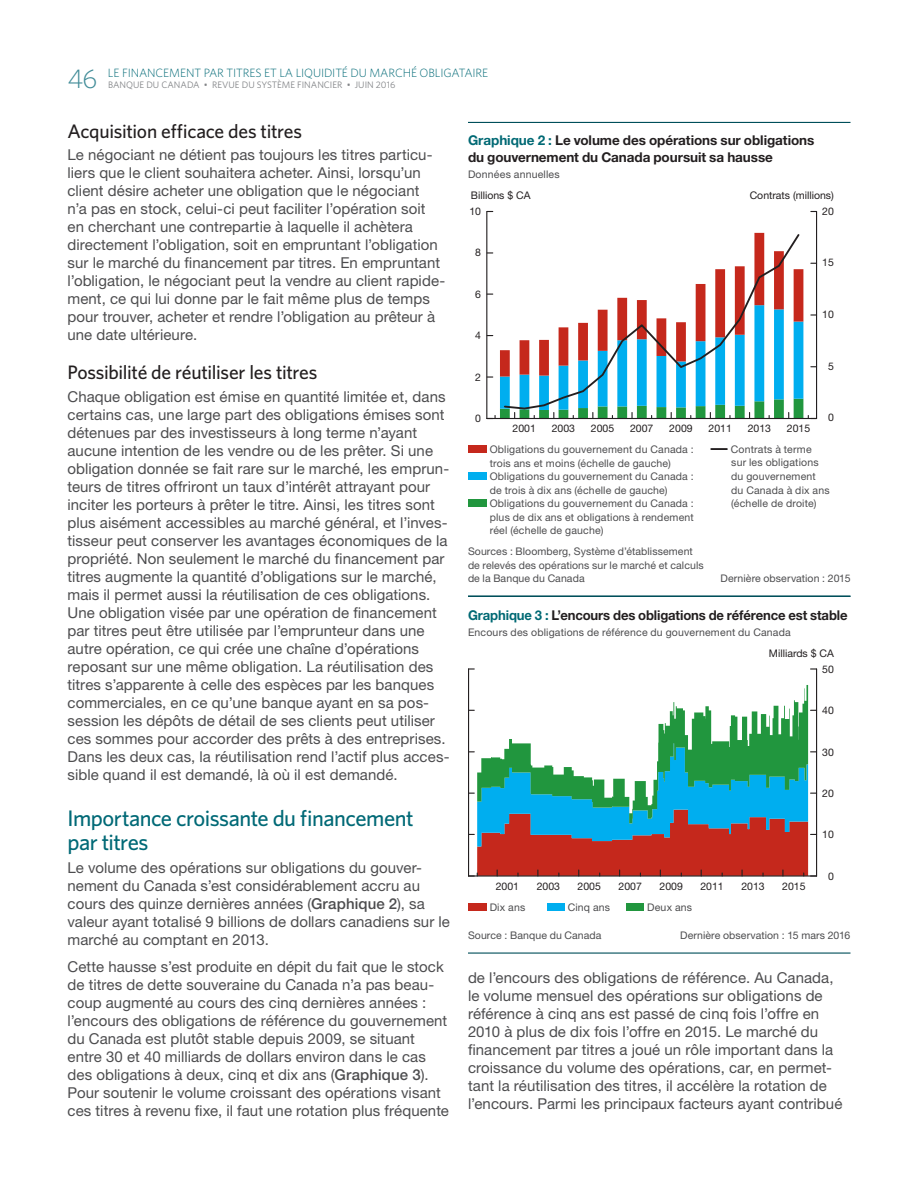
<style>
.page{position:relative;width:918px;height:1188px;background:#fff}
.page>*{position:absolute;margin:0;border:0;box-sizing:border-box;transform-origin:0 0}
.t1{font:300 27px "Whitney";color:#418c98}
.t2{font:500 22.5px/24px "Whitney";letter-spacing:-.025em;color:#006976}
.t3{font:500 19.5px "Whitney";letter-spacing:-.015em;color:#231f20}
.t4{font:15px/18px "Helvetica Neue LT Std";letter-spacing:.005em;color:#4d4d4f}
.t5{font:700 13.5px/16.5px "Helvetica Neue LT Std";letter-spacing:-.005em;color:#231f20}
.t6{font:300 12px "Whitney";letter-spacing:-.01em;color:#006976}
.t7{font:10.5px/13.5px "Helvetica Neue LT Std";letter-spacing:.015em;color:#4d4d4f}
.t8{font:10.5px/13.5px "Helvetica Neue LT Std";color:#231f20}
.t9{font:9.3px "Whitney";color:#818386}
.t10{font:9px/13.5px "Helvetica Neue LT Std";letter-spacing:.025em;color:#231f20}
.s1{font-weight:500}
.s2{color:#006974}
</style>
<div class="page">
<div style="left:469px;top:446px;width:18px;height:7px;background:#c5281c"></div>
<div style="left:469px;top:472px;width:18px;height:8px;background:#00aeef"></div>
<div style="left:469px;top:500px;width:18px;height:7px;background:#21963e"></div>
<svg style="left:711px;top:448px;width:16px;height:2px"></svg>
<hr style="left:816px;top:211px;width:1px;height:207px;background:#231f20">
<hr style="left:486px;top:211px;width:1px;height:207px;background:#231f20">
<svg style="left:487px;top:252px;width:6px;height:2px"></svg>
<svg style="left:487px;top:305px;width:330px;height:114px"></svg>
<svg style="left:503px;top:232px;width:298px;height:178px"></svg>
<hr style="left:468px;top:122px;width:382px;height:1px;background:#004f5a">
<hr style="left:468px;top:952px;width:382px;height:2px;background:#004f5a">
<div style="left:469px;top:903px;width:18px;height:7px;background:#c5281c"></div>
<div style="left:547px;top:903px;width:18px;height:7px;background:#00aeef"></div>
<div style="left:626px;top:903px;width:18px;height:7px;background:#21963e"></div>
<svg style="left:509px;top:685px;width:299px;height:58px"></svg>
<hr style="left:816px;top:669px;width:1px;height:207px;background:#231f20">
<hr style="left:468px;top:669px;width:1px;height:207px;background:#231f20">
<svg style="left:468px;top:743px;width:349px;height:134px"></svg>
<hr style="left:468px;top:596px;width:382px;height:1px;background:#004f5a">
<h1 class="t1" style="left:68px;top:60px;width:32px">46</h1>
<p class="t6" style="left:96px;top:65px;width:394px">LE FINANCEMENT PAR TITRES ET LA LIQUIDITÉ DU MARCHÉ OBLIGATAIRE</p>
<p class="t9" style="left:108px;top:79px;width:116px">BANQUE DU CANADA • REVUE</p>
<p class="t9" style="left:242px;top:79px;width:70px">DU SYSTÈME FINANC</p>
<p class="t9" style="left:330px;top:79px;width:67px">IER • JUIN 2016</p>
<h3 class="t3" style="left:68px;top:118px;width:236px">Acquisition efficace des titres</h3>
<p class="t4" style="left:68px;top:146px;width:379px">Le négociant ne détient pas toujours les titres particu&shy;liers que le client souhaitera acheter. Ainsi, lorsqu’un client désire acheter une obligation que le négociant<br>n’a pas en stock, celui-ci peut faciliter l’opération soit en cherchant une contrepartie à laquelle il achètera directement l’obligation, soit en empruntant l’obligation sur le marché du financement par titres. En empruntant l’obligation, le négociant peut la vendre au client rapide&shy;ment, ce qui lui donne par le fait même plus de temps pour trouver, acheter et rendre l’obligation au prêteur à une date ultérieure.</p>
<h3 class="t3" style="left:68px;top:360px;width:252px">Possibilité de réutiliser les titres</h3>
<p class="t4" style="left:68px;top:387px;width:384px">Chaque obligation est émise en quantité limitée et, dans certains cas, une large part des obligations émises sont détenues par des investisseurs à long terme n’ayant aucune intention de les vendre ou de les prêter. Si une obligation donnée se fait rare sur le marché, les emprun&shy;teurs de titres offriront un taux d’intérêt attrayant pour inciter les porteurs à prêter le titre. Ainsi, les titres sont plus aisément accessibles au marché général, et l’inves&shy;tisseur peut conserver les avantages économiques de la propriété. Non seulement le marché du financement par titres augmente la quantité d’obligations sur le marché, mais il permet aussi la réutilisation de ces obligations.<br>Une obligation visée par une opération de financement par titres peut être utilisée par l’emprunteur dans une autre opération, ce qui crée une chaîne d’opérations reposant sur une même obligation. La réutilisation des titres s’apparente à celle des espèces par les banques commerciales, en ce qu’une banque ayant en sa pos&shy;session les dépôts de détail de ses clients peut utiliser ces sommes pour accorder des prêts à des entreprises.<br>Dans les deux cas, la réutilisation rend l’actif plus acces&shy;sible quand il est demandé, là où il est demandé.</p>
<h2 class="t2" style="left:68px;top:806px;width:348px">Importance croissante du financement par titres</h2>
<p class="t4" style="left:68px;top:858px;width:384px">Le volume des opérations sur obligations du gouver&shy;nement du Canada s’est considérablement accru au cours des quinze dernières années (<span class="s1">Graphique 2</span>), sa valeur ayant totalisé 9 billions de dollars canadiens sur le marché au comptant en 2013.</p>
<p class="t4" style="left:68px;top:957px;width:383px">Cette hausse s’est produite en dépit du fait que le stock de titres de dette souveraine du Canada n’a pas beau&shy;coup augmenté au cours des cinq dernières années : l’encours des obligations de référence du gouvernement du Canada est plutôt stable depuis 2009, se situant entre 30 et 40 milliards de dollars environ dans le cas des obligations à deux, cinq et dix ans (<span class="s1">Graphique 3</span>).<br>Pour soutenir le volume croissant des opérations visant ces titres à revenu fixe, il faut une rotation plus fréquente</p>
<p class="t4" style="left:468px;top:968px;width:376px">de l’encours des obligations de référence. Au Canada, le volume mensuel des opérations sur obligations de référence à cinq ans est passé de cinq fois l’offre en 2010 à plus de dix fois l’offre en 2015. Le marché du financement par titres a joué un rôle important dans la croissance du volume des opérations, car, en permet&shy;tant la réutilisation des titres, il accélère la rotation de l’encours. Parmi les principaux facteurs ayant contribué</p>
<p class="t5" style="left:468px;top:132px;width:348px"><span class="s2">Graphique 2 :</span> Le volume des opérations sur obligations du gouvernement du Canada poursuit sa hausse</p>
<p class="t7" style="left:468px;top:168px;width:93px">Données annuelles</p>
<p class="t8" style="left:471px;top:189px;width:61px">Billions $ CA</p>
<p class="t8" style="left:750px;top:189px;width:86px">Contrats (millions)</p>
<p class="t8" style="left:822px;top:204px;width:13px">20</p>
<p class="t8" style="left:469px;top:204px;width:13px">10</p>
<p class="t8" style="left:475px;top:246px;width:7px">8</p>
<p class="t8" style="left:822px;top:256px;width:13px">15</p>
<p class="t8" style="left:475px;top:287px;width:7px">6</p>
<p class="t8" style="left:822px;top:307px;width:13px">10</p>
<p class="t8" style="left:475px;top:329px;width:7px">4</p>
<p class="t8" style="left:828px;top:359px;width:7px">5</p>
<p class="t8" style="left:475px;top:370px;width:7px">2</p>
<p class="t8" style="left:828px;top:411px;width:7px">0</p>
<p class="t8" style="left:475px;top:411px;width:7px">0</p>
<p class="t8" style="left:513px;top:422px;width:25px">2001</p>
<p class="t8" style="left:552px;top:422px;width:25px">2003</p>
<p class="t8" style="left:591px;top:422px;width:25px">2005</p>
<p class="t8" style="left:630px;top:422px;width:25px">2007</p>
<p class="t8" style="left:669px;top:422px;width:25px">2009</p>
<p class="t8" style="left:709px;top:422px;width:25px">2011</p>
<p class="t8" style="left:748px;top:422px;width:25px">2013</p>
<p class="t8" style="left:787px;top:422px;width:25px">2015</p>
<p class="t7" style="left:490px;top:442px;width:206px">Obligations du gouvernement du Canada : trois ans et moins (échelle de gauche)<br>Obligations du gouvernement du Canada : de trois à dix ans (échelle de gauche)<br>Obligations du gouvernement du Canada : plus de dix ans et obligations à rendement réel (échelle de gauche)</p>
<p class="t7" style="left:731px;top:442px;width:100px">Contrats à terme<br>sur les obligations du gouvernement du Canada à dix ans (échelle de droite)</p>
<p class="t8" style="left:477px;top:513px;width:104px">File information<br>(for internal use only):</p>
<p class="t10" style="left:477px;top:541px;width:164px">Report 1 - Chart 3 - FR.indd<br>Last output: 03:21:35 PM; Mar 14, 2012</p>
<p class="t7" style="left:468px;top:544px;width:237px">Sources : Bloomberg, Système d’établissement de relevés des opérations sur le marché et calculs de la Banque du Canada</p>
<p class="t7" style="left:721px;top:571px;width:131px">Dernière observation : 2015</p>
<p class="t5" style="left:468px;top:606px;width:381px"><span class="s2">Graphique 3 :</span> L’encours des obligations de référence est stable</p>
<p class="t7" style="left:468px;top:625px;width:324px">Encours des obligations de référence du gouvernement du Canada</p>
<p class="t8" style="left:769px;top:646px;width:66px">Milliards $ CA</p>
<p class="t8" style="left:822px;top:662px;width:13px">50</p>
<p class="t8" style="left:822px;top:704px;width:13px">40</p>
<p class="t8" style="left:822px;top:745px;width:13px">30</p>
<p class="t8" style="left:822px;top:786px;width:13px">20</p>
<p class="t8" style="left:822px;top:828px;width:13px">10</p>
<p class="t8" style="left:828px;top:869px;width:7px">0</p>
<p class="t8" style="left:496px;top:879px;width:25px">2001</p>
<p class="t8" style="left:537px;top:879px;width:25px">2003</p>
<p class="t8" style="left:578px;top:879px;width:25px">2005</p>
<p class="t8" style="left:619px;top:879px;width:25px">2007</p>
<p class="t8" style="left:660px;top:879px;width:25px">2009</p>
<p class="t8" style="left:700px;top:879px;width:25px">2011</p>
<p class="t8" style="left:741px;top:879px;width:25px">2013</p>
<p class="t8" style="left:782px;top:879px;width:25px">2015</p>
<p class="t7" style="left:490px;top:900px;width:37px">Dix ans</p>
<p class="t7" style="left:568px;top:900px;width:44px">Cinq ans</p>
<p class="t7" style="left:647px;top:900px;width:47px">Deux ans</p>
<p class="t7" style="left:468px;top:928px;width:135px">Source : Banque du Canada</p>
<p class="t7" style="left:680px;top:928px;width:172px">Dernière observation : 15 mars 2016</p>
</div>
